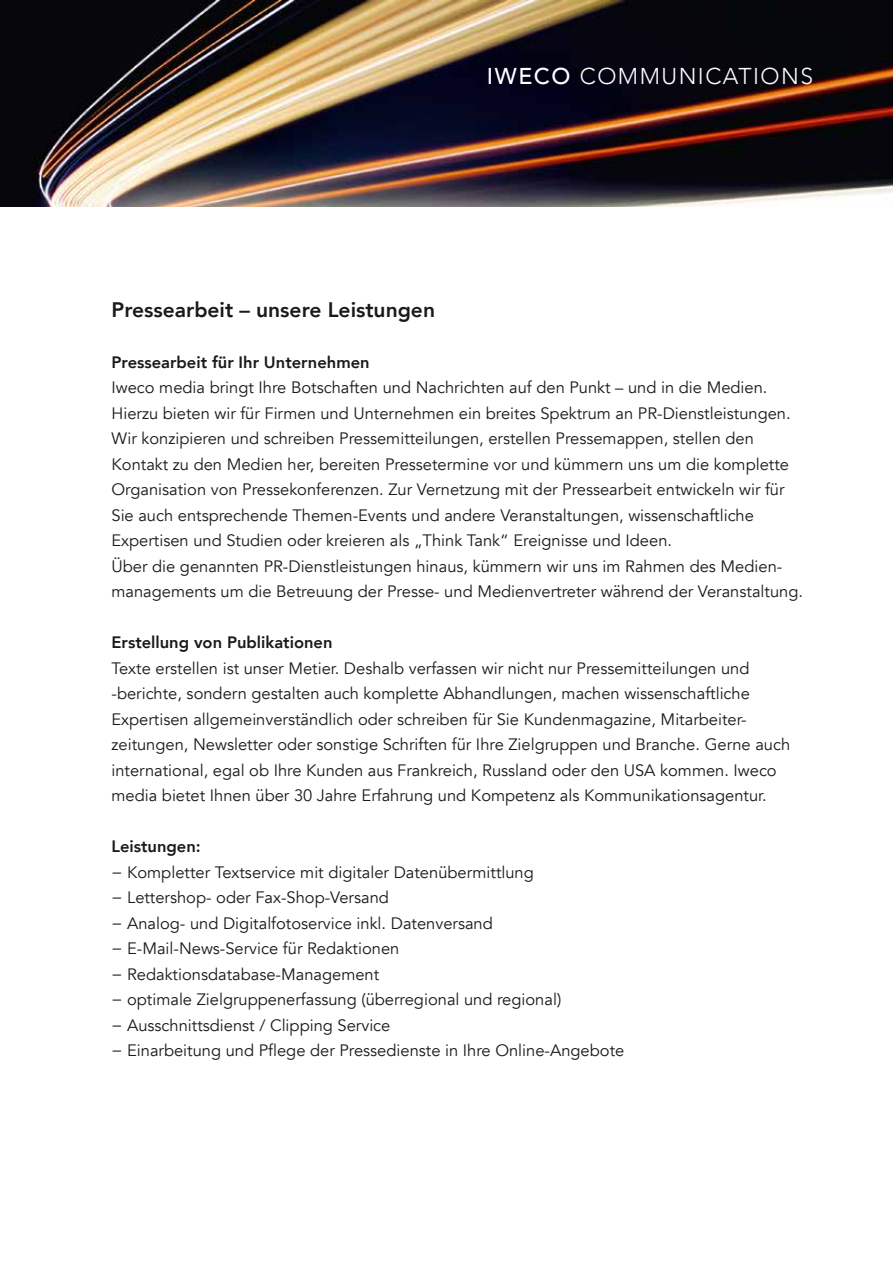
<style>
.page{position:relative;width:893px;height:1263px;background:#fff}
.page>*{position:absolute;margin:0;border:0;box-sizing:border-box;transform-origin:0 0}
.t1{font:300 22.8px "Avenir";letter-spacing:.065em;color:#fff}
.t2{font:800 21px "Avenir";color:#1a1a18}
.t3{font:16.5px/25.5px "Avenir";color:#1a1a18}
.t4{font:800 16.5px "Avenir";color:#1a1a18}
.s1{font-weight:500}
</style>
<div class="page">
<img style="left:0;top:0;width:893px;height:207px">
<h1 class="t1" style="left:487px;top:62px;width:328px"><span class="s1">IWECO</span> COMMUNICATIONS</h1>
<p class="t2" style="left:111px;top:293px;width:325px">Pressearbeit – unsere Leistungen</p>
<p class="t4" style="left:111px;top:349px;width:260px">Pressearbeit für Ihr Unternehmen</p>
<p class="t3" style="left:111px;top:375px;width:693px">Iweco media bringt Ihre Botschaften und Nachrichten auf den Punkt – und in die Medien.<br>Hierzu bieten wir für Firmen und Unternehmen ein breites Spektrum an PR-Dienstleistungen.<br>Wir konzipieren und schreiben Pressemitteilungen, erstellen Pressemappen, stellen den Kontakt zu den Medien her, bereiten Pressetermine vor und kümmern uns um die komplette Organisation von Pressekonferenzen. Zur Vernetzung mit der Pressearbeit entwickeln wir für Sie auch entsprechende Themen-Events und andere Veranstaltungen, wissenschaftliche Expertisen und Studien oder kreieren als „Think Tank“ Ereignisse und Ideen.<br>Über die genannten PR-Dienstleistungen hinaus, kümmern wir uns im Rahmen des Medien&shy;managements um die Betreuung der Presse- und Medienvertreter während der Veranstaltung.</p>
<p class="t4" style="left:111px;top:630px;width:222px">Erstellung von Publikationen</p>
<p class="t3" style="left:111px;top:656px;width:680px">Texte erstellen ist unser Metier. Deshalb verfassen wir nicht nur Pressemitteilungen und -berichte, sondern gestalten auch komplette Abhandlungen, machen wissenschaftliche Expertisen allgemeinverständlich oder schreiben für Sie Kundenmagazine, Mitarbeiter&shy;zeitungen, Newsletter oder sonstige Schriften für Ihre Zielgruppen und Branche. Gerne auch international, egal ob Ihre Kunden aus Frankreich, Russland oder den USA kommen. Iweco media bietet Ihnen über 30 Jahre Erfahrung und Kompetenz als Kommunikationsagentur.</p>
<p class="t4" style="left:111px;top:834px;width:91px">Leistungen:</p>
<p class="t3" style="left:111px;top:860px;width:514px">− Kompletter Textservice mit digitaler Datenübermittlung<br>− Lettershop- oder Fax-Shop-Versand<br>− Analog- und Digitalfotoservice inkl. Datenversand<br>− E-Mail-News-Service für Redaktionen<br>− Redaktionsdatabase-Management<br>− optimale Zielgruppenerfassung (überregional und regional)<br>− Ausschnittsdienst / Clipping Service<br>− Einarbeitung und Pflege der Pressedienste in Ihre Online-Angebote</p>
</div>
